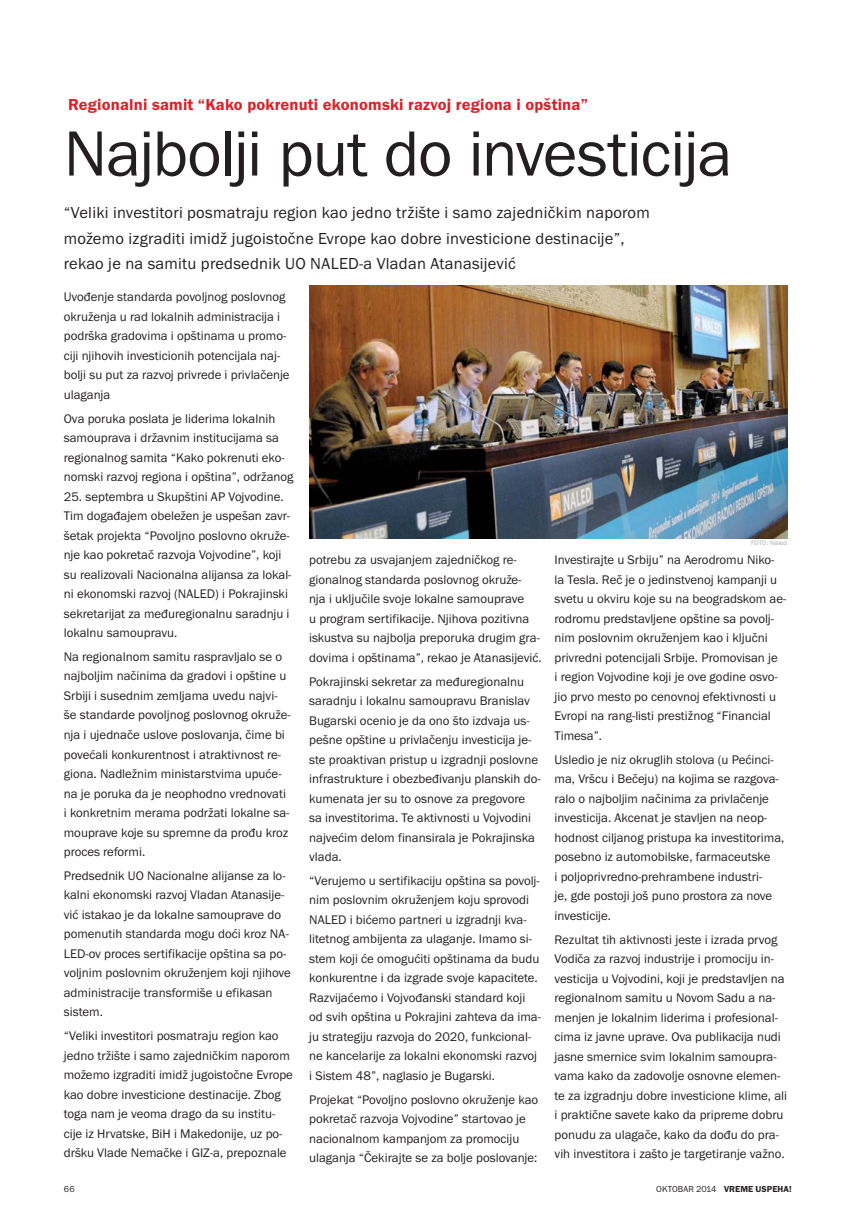
<style>
.page{position:relative;width:851px;height:1212px;background:#fff}
.page>*{position:absolute;margin:0;border:0;box-sizing:border-box;transform-origin:0 0}
.t1{font:66px "Franklin Got Itc TOT Boo";letter-spacing:-.02em;color:#231f20}
.t2{font:16.5px/25.5px "Franklin Got Itc TOT Boo";letter-spacing:.015em;color:#231f20}
.t3{font:16.5px "Franklin Got Itc TOT Dem";letter-spacing:.01em;color:#da2128}
.t4{font:12.9px/19.5px "Franklin Got Itc TOT Boo";color:#231f20}
.t5{font:9px "Franklin Got Itc TOT Dem";letter-spacing:.01em;color:#231f20}
.t6{font:9px "Franklin Got Itc TOT Boo";color:#231f20}
.t7{font:6.75px "Franklin Got Itc TOT Boo";letter-spacing:.01em;color:#a7a9ac}
.s1{font-family:"Franklin Got Itc TOT Boo"}
</style>
<div class="page">
<img style="left:309px;top:286px;width:478px;height:253px">
<p class="t3" style="left:68px;top:99px;width:521px">Regionalni samit “Kako pokrenuti ekonomski razvoj regiona i opština”</p>
<p class="t1" style="left:64px;top:128px;width:670px">Najbolji put do investicija</p>
<p class="t2" style="left:64px;top:201px;width:587px">“Veliki investitori posmatraju region kao jedno tržište i samo zajedničkim naporom možemo izgraditi imidž jugoistočne Evrope kao dobre investicione destinacije”, rekao je na samitu predsednik UO NALED-a Vladan Atanasijević</p>
<p class="t4" style="left:64px;top:288px;width:227px">Uvođenje standarda povoljnog poslovnog okruženja u rad lokalnih administracija i podrška gradovima i opštinama u promo&shy;ciji njihovih investicionih potencijala naj&shy;bolji su put za razvoj privrede i privlačenje ulaganja</p>
<p class="t4" style="left:64px;top:409px;width:231px">Ova poruka poslata je liderima lokalnih samouprava i državnim institucijama sa regionalnog samita “Kako pokrenuti eko&shy;nomski razvoj regiona i opština”, održanog</p>
<p class="t4" style="left:64px;top:487px;width:229px">25. septembra u Skupštini AP Vojvodine.<br>Tim događajem obeležen je uspešan zavr&shy;šetak projekta “Povoljno poslovno okruže&shy;nje kao pokretač razvoja Vojvodine”, koji su realizovali Nacionalna alijansa za lokal&shy;ni ekonomski razvoj (NALED) i Pokrajinski sekretarijat za međuregionalnu saradnju i lokalnu samoupravu.</p>
<p class="t4" style="left:64px;top:648px;width:228px">Na regionalnom samitu raspravljalo se o najboljim načinima da gradovi i opštine u Srbiji i susednim zemljama uvedu najvi&shy;še standarde povoljnog poslovnog okruže&shy;nja i ujednače uslove poslovanja, čime bi povećali konkurentnost i atraktivnost re&shy;giona. Nadležnim ministarstvima upuće&shy;na je poruka da je neophodno vrednovati i konkretnim merama podržati lokalne sa&shy;mouprave koje su spremne da prođu kroz proces reformi.</p>
<p class="t4" style="left:64px;top:866px;width:228px">Predsednik UO Nacionalne alijanse za lo&shy;kalni ekonomski razvoj Vladan Atanasije&shy;vić istakao je da lokalne samouprave do pomenutih standarda mogu doći kroz NA-LED-ov proces sertifikacije opština sa po&shy;voljnim poslovnim okruženjem koji njihove administracije transformiše u efikasan sistem.</p>
<p class="t4" style="left:64px;top:1027px;width:231px">“Veliki investitori posmatraju region kao jedno tržište i samo zajedničkim naporom možemo izgraditi imidž jugoistočne Evrope kao dobre investicione destinacije. Zbog toga nam je veoma drago da su institu&shy;cije iz Hrvatske, BiH i Makedonije, uz po&shy;dršku Vlade Nemačke i GIZ-a, prepoznale</p>
<p class="t7" style="left:751px;top:540px;width:38px">FOTO: Naled</p>
<p class="t4" style="left:309px;top:551px;width:234px">potrebu za usvajanjem zajedničkog re&shy;gionalnog standarda poslovnog okruže-<br>nja i uključile svoje lokalne samouprave<br>u program sertifikacije. Njihova pozitivna iskustva su najbolja preporuka drugim gra&shy;dovima i opštinama”, rekao je Atanasijević.</p>
<p class="t4" style="left:309px;top:672px;width:233px">Pokrajinski sekretar za međuregionalnu saradnju i lokalnu samoupravu Branislav Bugarski ocenio je da ono što izdvaja us&shy;pešne opštine u privlačenju investicija je&shy;ste proaktivan pristup u izgradnji poslovne infrastrukture i obezbeđivanju planskih do&shy;kumenata jer su to osnove za pregovore sa investitorima. Te aktivnosti u Vojvodini najvećim delom finansirala je Pokrajinska vlada.</p>
<p class="t4" style="left:309px;top:871px;width:233px">“Verujemo u sertifikaciju opština sa povolj&shy;nim poslovnim okruženjem koju sprovodi NALED i bićemo partneri u izgradnji kva&shy;litetnog ambijenta za ulaganje. Imamo si&shy;stem koji će omogućiti opštinama da budu konkurentne i da izgrade svoje kapacitete.<br>Razvijaćemo i Vojvođanski standard koji od svih opština u Pokrajini zahteva da ima&shy;ju strategiju razvoja do 2020, funkcional&shy;ne kancelarije za lokalni ekonomski razvoj i Sistem 48”, naglasio je Bugarski.</p>
<p class="t4" style="left:309px;top:1090px;width:230px">Projekat “Povoljno poslovno okruženje kao pokretač razvoja Vojvodine” startovao je nacionalnom kampanjom za promociju ulaganja “Čekirajte se za bolje poslovanje:</p>
<p class="t4" style="left:554px;top:551px;width:233px">Investirajte u Srbiju” na Aerodromu Niko&shy;la Tesla. Reč je o jedinstvenoj kampanji u svetu u okviru koje su na beogradskom ae&shy;rodromu predstavljene opštine sa povolj&shy;nim poslovnim okruženjem kao i ključni privredni potencijali Srbije. Promovisan je<br>i region Vojvodine koji je ove godine osvo&shy;jio prvo mesto po cenovnoj efektivnosti u Evropi na rang-listi prestižnog “Financial Timesa”.</p>
<p class="t4" style="left:554px;top:750px;width:231px">Usledio je niz okruglih stolova (u Pećinci&shy;ma, Vršcu i Bečeju) na kojima se razgova&shy;ralo o najboljim načinima za privlačenje investicija. Akcenat je stavljen na neop&shy;hodnost ciljanog pristupa ka investitorima, posebno iz automobilske, farmaceutske<br>i poljoprivredno-prehrambene industri-<br>je, gde postoji još puno prostora za nove investicije.</p>
<p class="t4" style="left:554px;top:930px;width:234px">Rezultat tih aktivnosti jeste i izrada prvog Vodiča za razvoj industrije i promociju in&shy;vesticija u Vojvodini, koji je predstavljen na regionalnom samitu u Novom Sadu a na&shy;menjen je lokalnim liderima i profesional&shy;cima iz javne uprave. Ova publikacija nudi jasne smernice svim lokalnim samoupra&shy;vama kako da zadovolje osnovne elemen&shy;te za izgradnju dobre investicione klime, ali i praktične savete kako da pripreme dobru ponudu za ulagače, kako da dođu do pra&shy;vih investitora i zašto je targetiranje važno.</p>
<p class="t6" style="left:64px;top:1186px;width:12px">66</p>
<p class="t5" style="left:656px;top:1186px;width:137px"><span class="s1">OKTOBAR 2014</span> VREME USPEHA!</p>
</div>
